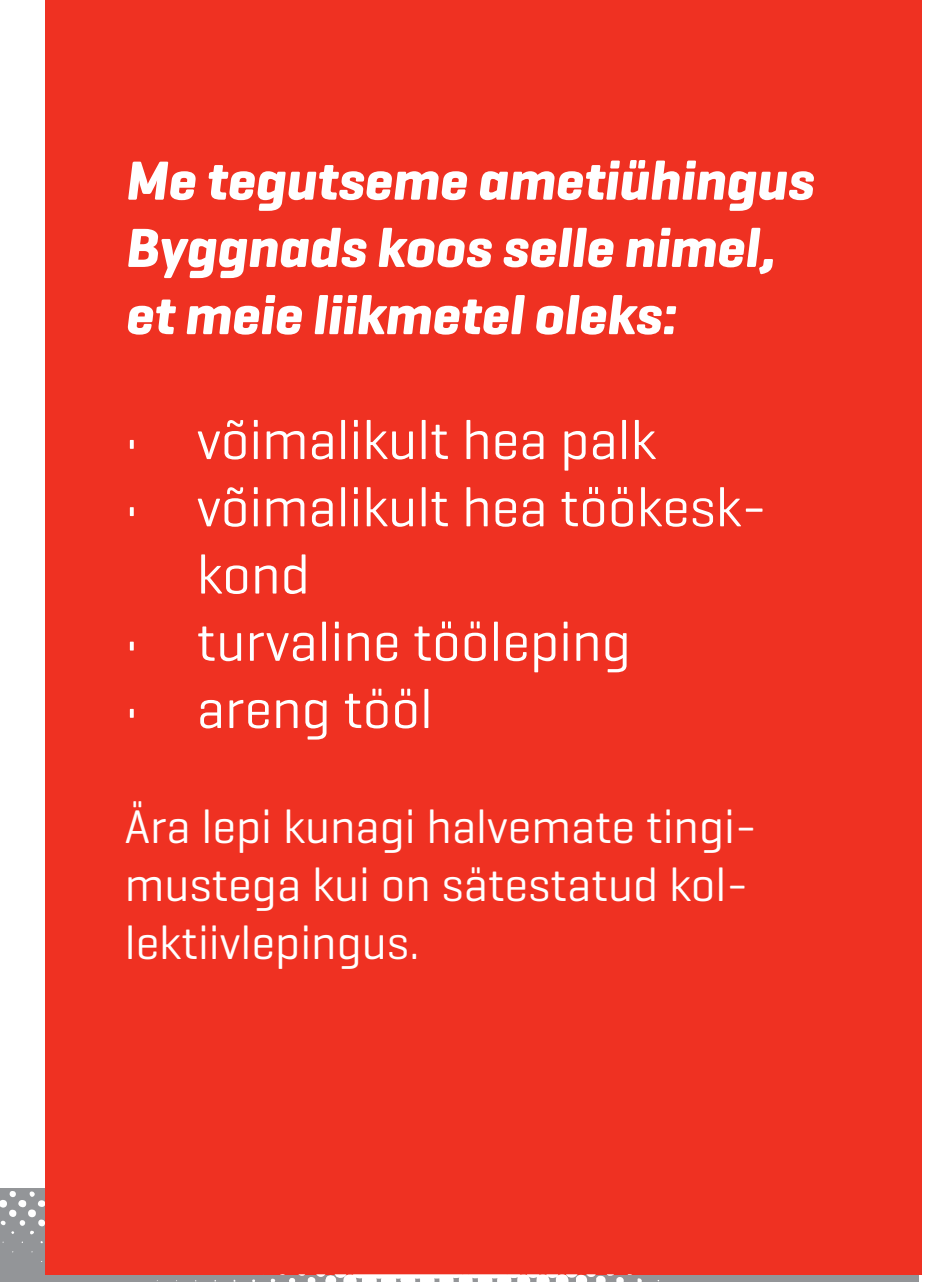
<style>
.page{position:relative;width:930px;height:1282px;background:#fff}
.page>*{position:absolute;margin:0;border:0;box-sizing:border-box;transform-origin:0 0}
.t1{font:56px/67.2px "Geogrotesque";color:#fff}
.t2{font:italic 700 56px/67.2px "Geogrotesque";color:#fff}
.t3{font:48px/57.6px "Geogrotesque";color:#fff}
</style>
<div class="page">
<svg style="left:0;top:1188px;width:918px;height:93px;background:#a58484"></svg>
<svg style="left:0;top:1190px;width:45px;height:54px;background:#a3a5a7"></svg>
<div style="left:45px;top:0;width:876px;height:1273px;background:#ef3122"></div>
<img style="left:314px;top:1273px;width:290px;height:8px">
<p class="t2" style="left:125px;top:147px;width:690px">Me tegutseme ametiühingus<br>Byggnads koos selle nimel, et meie liikmetel oleks:</p>
<p class="t1" style="left:125px;top:404px;width:533px">• võimalikult hea palk</p>
<p class="t1" style="left:197px;top:472px;width:572px;text-indent:-72px">• võimalikult hea töökesk&shy;kond</p>
<p class="t1" style="left:125px;top:606px;width:508px">• turvaline tööleping</p>
<p class="t1" style="left:125px;top:673px;width:309px">• areng tööl</p>
<p class="t3" style="left:125px;top:796px;width:634px">Ära lepi kunagi halvemate tingi&shy;mustega kui on sätestatud kol&shy;lektiivlepingus.</p>
</div>
